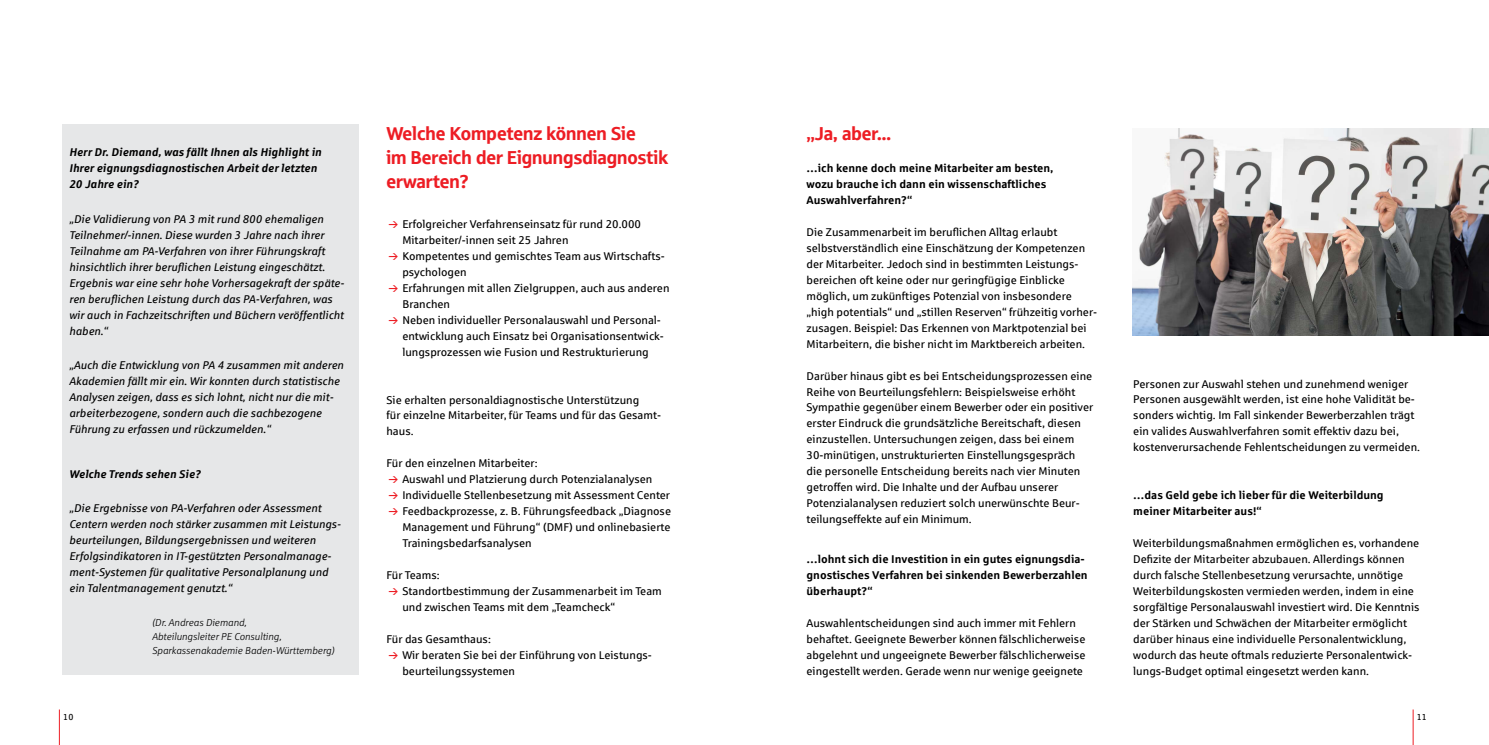
<style>
.page{position:relative;width:1489px;height:745px;background:#fff}
.page>*{position:absolute;margin:0;border:0;box-sizing:border-box;transform-origin:0 0}
.t1{font:18.75px/23.9px "Sparkasse Head";color:#ed1d24}
.t2{font:11.25px/16px "Sparkasse Rg";color:#000}
.t3{font:italic 11.25px/16px "Sparkasse Rg";color:#000}
.t4{font:700 11.25px/16px "Sparkasse Rg";color:#000}
.t5{font:italic 700 11.25px/16px "Sparkasse Rg";color:#000}
.t6{font:italic 10px/13.8px "Sparkasse Lt";color:#000}
.t7{font:8.75px "Sparkasse Rg";color:#000}
</style>
<div class="page">
<hr style="left:59px;top:709px;width:1px;height:35px;background:#ed1d24">
<hr style="left:1412px;top:709px;width:1px;height:35px;background:#ed1d24">
<div style="left:62px;top:124px;width:297px;height:550px;background:#e6e7e8"></div>
<img style="left:1132px;top:128px;width:356px;height:207px">
<p class="t5" style="left:69px;top:144px;width:254px">Herr Dr. Diemand, was fällt Ihnen als Highlight in<br>Ihrer eignungsdiagnostischen Arbeit der letzten<br>20 Jahre ein?</p>
<p class="t3" style="left:69px;top:210px;width:276px">„Die Validierung von PA 3 mit rund 800 ehemaligen Teilnehmer/-innen. Diese wurden 3 Jahre nach ihrer Teilnahme am PA-Verfahren von ihrer Führungskraft hinsichtlich ihrer beruflichen Leistung eingeschätzt.<br>Ergebnis war eine sehr hohe Vorhersagekraft der späte&shy;ren beruflichen Leistung durch das PA-Verfahren, was wir auch in Fachzeitschriften und Büchern veröffentlicht haben.“</p>
<p class="t3" style="left:69px;top:356px;width:276px">„Auch die Entwicklung von PA 4 zusammen mit anderen Akademien fällt mir ein. Wir konnten durch statistische Analysen zeigen, dass es sich lohnt, nicht nur die mit&shy;arbeiterbezogene, sondern auch die sachbezogene Führung zu erfassen und rückzumelden.“</p>
<p class="t5" style="left:69px;top:465px;width:133px">Welche Trends sehen Sie?</p>
<p class="t3" style="left:69px;top:500px;width:273px">„Die Ergebnisse von PA-Verfahren oder Assessment Centern werden noch stärker zusammen mit Leistungs&shy;beurteilungen, Bildungsergebnissen und weiteren Erfolgsindikatoren in IT-gestützten Personalmanage&shy;ment-Systemen für qualitative Personalplanung und ein Talentmanagement genutzt.“</p>
<p class="t6" style="left:152px;top:615px;width:184px">(Dr. Andreas Diemand,<br>Abteilungsleiter PE Consulting,<br>Sparkassenakademie Baden-Württemberg)</p>
<h1 class="t1" style="left:386px;top:121px;width:283px">Welche Kompetenz können Sie<br>im Bereich der Eignungsdiagnostik erwarten?</h1>
<p class="t2" style="left:402px;top:215px;width:269px">Erfolgreicher Verfahrenseinsatz für rund 20.000<br>Mitarbeiter/-innen seit 25 Jahren<br>Kompetentes und gemischtes Team aus Wirtschafts&shy;psychologen<br>Erfahrungen mit allen Zielgruppen, auch aus anderen Branchen<br>Neben individueller Personalauswahl und Personal&shy;entwicklung auch Einsatz bei Organisationsentwick&shy;lungsprozessen wie Fusion und Restrukturierung</p>
<p class="t2" style="left:386px;top:391px;width:276px">Sie erhalten personaldiagnostische Unterstützung<br>für einzelne Mitarbeiter, für Teams und für das Gesamt&shy;haus.</p>
<p class="t2" style="left:402px;top:455px;width:270px;text-indent:-16px">Für den einzelnen Mitarbeiter:<br>Auswahl und Platzierung durch Potenzialanalysen Individuelle Stellenbesetzung mit Assessment Center Feedbackprozesse, z. B. Führungsfeedback „Diagnose Management und Führung“ (DMF) und onlinebasierte Trainingsbedarfsanalysen</p>
<p class="t2" style="left:402px;top:566px;width:261px;text-indent:-16px">Für Teams:<br>Standortbestimmung der Zusammenarbeit im Team und zwischen Teams mit dem „Teamcheck“</p>
<p class="t2" style="left:402px;top:630px;width:251px;text-indent:-16px">Für das Gesamthaus:<br>Wir beraten Sie bei der Einführung von Leistungs&shy;beurteilungssystemen</p>
<h1 class="t1" style="left:806px;top:121px;width:86px">„Ja, aber...</h1>
<p class="t4" style="left:806px;top:159px;width:248px">…ich kenne doch meine Mitarbeiter am besten, wozu brauche ich dann ein wissenschaftliches<br>Auswahlverfahren?“</p>
<p class="t2" style="left:806px;top:223px;width:292px">Die Zusammenarbeit im beruflichen Alltag erlaubt selbstverständlich eine Einschätzung der Kompetenzen der Mitarbeiter. Jedoch sind in bestimmten Leistungs&shy;bereichen oft keine oder nur geringfügige Einblicke möglich, um zukünftiges Potenzial von insbesondere „high potentials“ und „stillen Reserven“ frühzeitig vorher&shy;zusagen. Beispiel: Das Erkennen von Marktpotenzial bei Mitarbeitern, die bisher nicht im Marktbereich arbeiten.</p>
<p class="t2" style="left:806px;top:367px;width:288px">Darüber hinaus gibt es bei Entscheidungsprozessen eine Reihe von Beurteilungsfehlern: Beispielsweise erhöht Sympathie gegenüber einem Bewerber oder ein positiver erster Eindruck die grundsätzliche Bereitschaft, diesen einzustellen. Untersuchungen zeigen, dass bei einem 30-minütigen, unstrukturierten Einstellungsgespräch die personelle Entscheidung bereits nach vier Minuten getroffen wird. Die Inhalte und der Aufbau unserer Potenzialanalysen reduziert solch unerwünschte Beur&shy;teilungseffekte auf ein Minimum.</p>
<p class="t4" style="left:806px;top:550px;width:283px">…lohnt sich die Investition in ein gutes eignungsdia&shy;gnostisches Verfahren bei sinkenden Bewerberzahlen überhaupt?“</p>
<p class="t2" style="left:806px;top:614px;width:280px">Auswahlentscheidungen sind auch immer mit Fehlern behaftet. Geeignete Bewerber können fälschlicherweise abgelehnt und ungeeignete Bewerber fälschlicherweise eingestellt werden. Gerade wenn nur wenige geeignete</p>
<p class="t2" style="left:1133px;top:375px;width:288px">Personen zur Auswahl stehen und zunehmend weniger Personen ausgewählt werden, ist eine hohe Validität be&shy;sonders wichtig. Im Fall sinkender Bewerberzahlen trägt ein valides Auswahlverfahren somit effektiv dazu bei, kostenverursachende Fehlentscheidungen zu vermeiden.</p>
<p class="t4" style="left:1133px;top:486px;width:252px">…das Geld gebe ich lieber für die Weiterbildung meiner Mitarbeiter aus!“</p>
<p class="t2" style="left:1133px;top:534px;width:288px">Weiterbildungsmaßnahmen ermöglichen es, vorhandene Defizite der Mitarbeiter abzubauen. Allerdings können durch falsche Stellenbesetzung verursachte, unnötige Weiterbildungskosten vermieden werden, indem in eine sorgfältige Personalauswahl investiert wird. Die Kenntnis der Stärken und Schwächen der Mitarbeiter ermöglicht darüber hinaus eine individuelle Personalentwicklung, wodurch das heute oftmals reduzierte Personalentwick&shy;lungs-Budget optimal eingesetzt werden kann.</p>
<p class="t7" style="left:63px;top:711px;width:12px">10</p>
<p class="t7" style="left:1416px;top:711px;width:12px">11</p>
</div>
